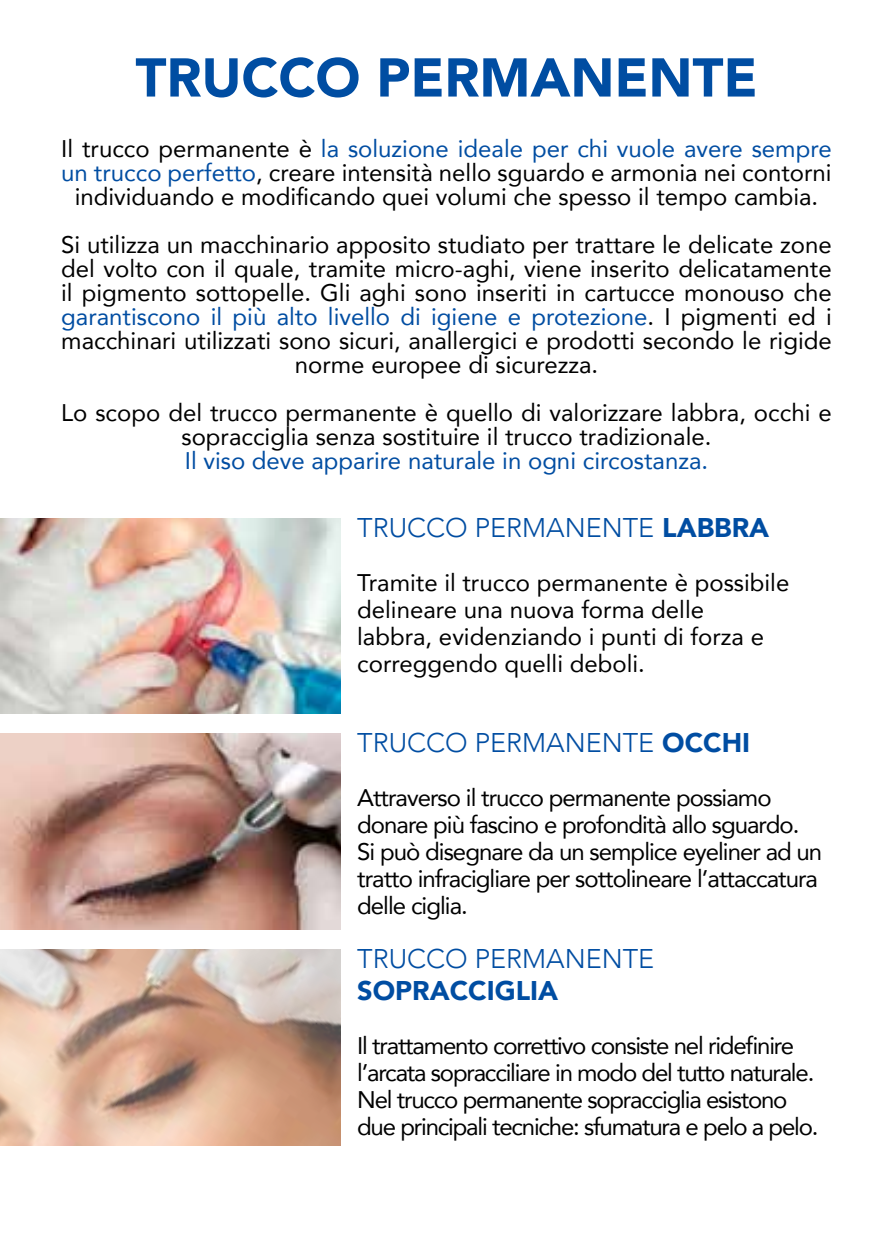
<style>
.page{position:relative;width:893px;height:1259px;background:#fff}
.page>*{position:absolute;margin:0;border:0;box-sizing:border-box;transform-origin:0 0}
.t1{font:900 54px "Avenir";color:#004da2}
.t2{font:300 27px "Avenir";color:#004da2}
.t3{font:900 27px "Avenir";color:#004da2}
.t4{font:24px/24px "Avenir";color:#000;text-align:center}
.t5{font:24px/27px "Avenir";letter-spacing:-.04em;color:#000}
.t6{font:24px/27px "Avenir";letter-spacing:-.05em;color:#000}
.t7{font:24px "Avenir";color:#004da2}
.s1{color:#004da2}
.s2{font-weight:900}
</style>
<div class="page">
<img style="left:0;top:949px;width:340px;height:196px">
<img style="left:0;top:518px;width:340px;height:196px">
<img style="left:0;top:733px;width:340px;height:196px">
<h1 class="t1" style="left:135px;top:31px;width:623px">TRUCCO PERMANENTE</h1>
<p class="t4" style="left:61px;top:135px;width:772px">Il trucco permanente è <span class="s1">la soluzione ideale per chi vuole avere sempre un trucco perfetto</span>, creare intensità nello sguardo e armonia nei contorni individuando e modificando quei volumi che spesso il tempo cambia.</p>
<p class="t4" style="left:61px;top:231px;width:772px">Si utilizza un macchinario apposito studiato per trattare le delicate zone del volto con il quale, tramite micro-aghi, viene inserito delicatamente il pigmento sottopelle. Gli aghi sono inseriti in cartucce monouso che <span class="s1">garantiscono il più alto livello di igiene e protezione</span>. I pigmenti ed i macchinari utilizzati sono sicuri, anallergici e prodotti secondo le rigide norme europee di sicurezza.</p>
<p class="t4" style="left:61px;top:399px;width:772px">Lo scopo del trucco permanente è quello di valorizzare labbra, occhi e sopracciglia senza sostituire il trucco tradizionale.</p>
<p class="t7" style="left:185px;top:441px;width:525px">Il viso deve apparire naturale in ogni circostanza.</p>
<p class="t2" style="left:357px;top:511px;width:414px">TRUCCO PERMANENTE <span class="s2">LABBRA</span></p>
<p class="t4" style="left:357px;top:568px;width:434px;line-height:27px;text-align:left">Tramite il trucco permanente è possibile delineare una nuova forma delle<br>labbra, evidenziando i punti di forza e correggendo quelli deboli.</p>
<p class="t2" style="left:357px;top:727px;width:395px">TRUCCO PERMANENTE <span class="s2">OCCHI</span></p>
<p class="t5" style="left:357px;top:783px;width:467px">Attraverso il trucco permanente possiamo donare più fascino e profondità allo sguardo.<br>Si può disegnare da un semplice eyeliner ad un tratto infracigliare per sottolineare l’attaccatura delle ciglia.</p>
<p class="t2" style="left:357px;top:942px;width:299px">TRUCCO PERMANENTE</p>
<p class="t3" style="left:357px;top:967px;width:202px">SOPRACCIGLIA</p>
<p class="t6" style="left:357px;top:1031px;width:463px">Il trattamento correttivo consiste nel ridefinire l’arcata sopracciliare in modo del tutto naturale.<br>Nel trucco permanente sopracciglia esistono due principali tecniche: sfumatura e pelo a pelo.</p>
</div>
